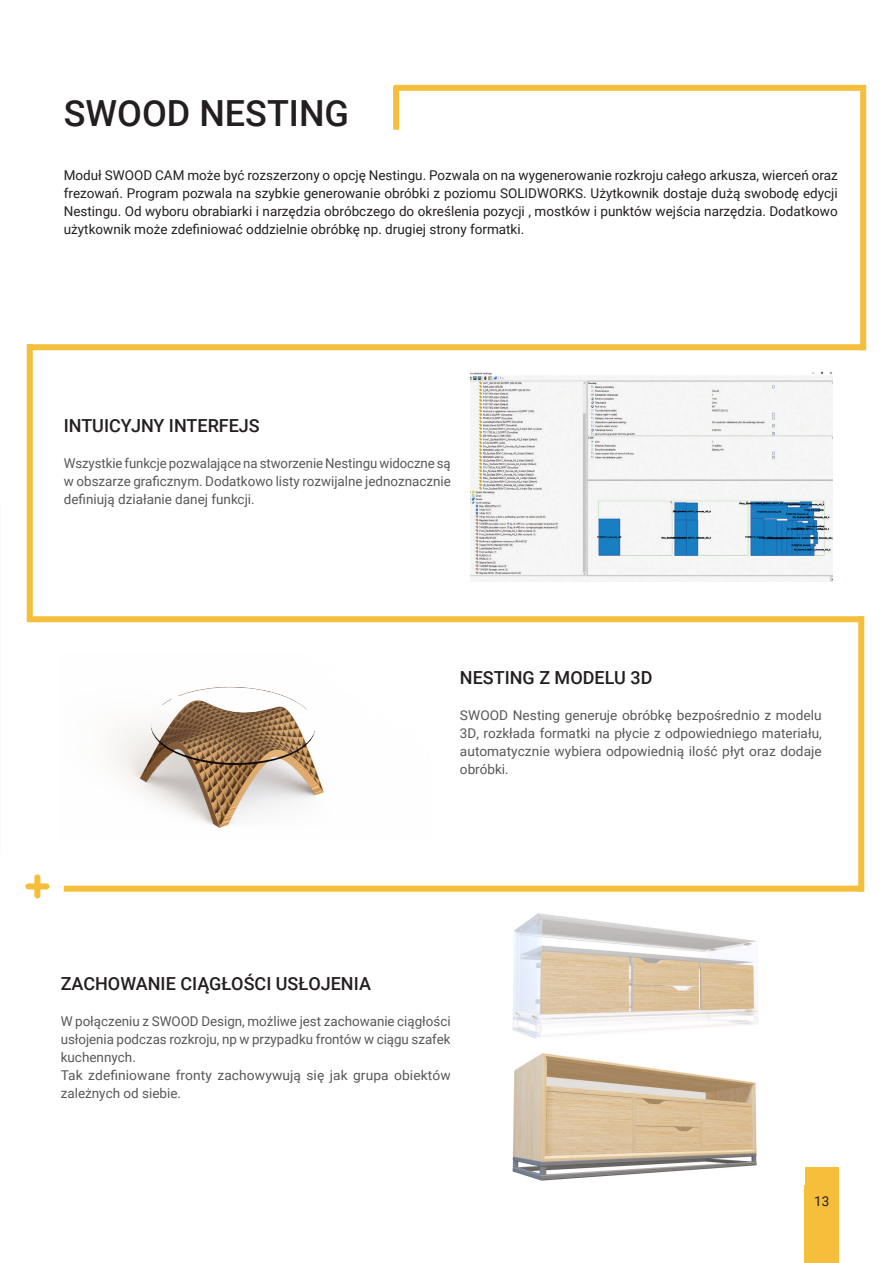
<style>
.page{position:relative;width:893px;height:1263px;background:#fff}
.page>*{position:absolute;margin:0;border:0;box-sizing:border-box;transform-origin:0 0}
.t1{font:500 36px "Roboto";color:#231f20}
.t2{font:500 18px "Roboto";color:#231f20}
.t3{font:13.5px/18px "Roboto";color:#57585a;text-align:justify}
.t4{font:13.5px/18px "Roboto";color:#231f20;text-align:justify}
</style>
<div class="page">
<div style="left:804px;top:1167px;width:35px;height:96px;background:#f5be3b"></div>
<div style="left:393px;top:86px;width:6px;height:44px;background:#f5be3b"></div>
<div style="left:394px;top:85px;width:472px;height:6px;background:#f5be3b"></div>
<img style="left:471px;top:372px;width:361px;height:209px">
<div style="left:30px;top:344px;width:833px;height:6px;background:#f5be3b"></div>
<div style="left:860px;top:91px;width:6px;height:259px;background:#f5be3b"></div>
<div style="left:27px;top:344px;width:6px;height:273px;background:#f5be3b"></div>
<div style="left:27px;top:616px;width:836px;height:6px;background:#f5be3b"></div>
<div style="left:858px;top:616px;width:6px;height:276px;background:#f5be3b"></div>
<div style="left:64px;top:886px;width:799px;height:6px;background:#f5be3b"></div>
<svg style="left:25px;top:874px;width:24px;height:24px"></svg>
<img style="left:116px;top:686px;width:208px;height:142px">
<img style="left:512px;top:913px;width:246px;height:268px">
<p class="t1" style="left:64px;top:88px;width:287px">SWOOD NESTING</p>
<p class="t4" style="left:64px;top:166px;width:775px">Moduł SWOOD CAM może być rozszerzony o opcję Nestingu. Pozwala on na wygenerowanie rozkroju całego arkusza, wierceń oraz frezowań. Program pozwala na szybkie generowanie obróbki z poziomu SOLIDWORKS. Użytkownik dostaje dużą swobodę edycji Nestingu. Od wyboru obrabiarki i narzędzia obróbczego do określenia pozycji , mostków i punktów wejścia narzędzia. Dodatkowo użytkownik może zdefiniować oddzielnie obróbkę np. drugiej strony formatki.</p>
<p class="t2" style="left:64px;top:413px;width:198px">INTUICYJNY INTERFEJS</p>
<p class="t3" style="left:64px;top:454px;width:388px">Wszystkie funkcje pozwalające na stworzenie Nestingu widoczne są w obszarze graficznym. Dodatkowo listy rozwijalne jednoznacznie definiują działanie danej funkcji.</p>
<p class="t2" style="left:460px;top:665px;width:194px">NESTING Z MODELU 3D</p>
<p class="t3" style="left:460px;top:706px;width:363px">SWOOD Nesting generuje obróbkę bezpośrednio z modelu 3D, rozkłada formatki na płycie z odpowiedniego materiału, automatycznie wybiera odpowiednią ilość płyt oraz dodaje obróbki.</p>
<p class="t2" style="left:61px;top:971px;width:312px">ZACHOWANIE CIĄGŁOŚCI USŁOJENIA</p>
<p class="t3" style="left:61px;top:1012px;width:391px">W połączeniu z SWOOD Design, możliwe jest zachowanie ciągłości usłojenia podczas rozkroju, np w przypadku frontów w ciągu szafek kuchennych.</p>
<p class="t3" style="left:61px;top:1066px;width:392px">Tak zdefiniowane fronty zachowywują się jak grupa obiektów zależnych od siebie.</p>
<p class="t4" style="left:814px;top:1192px;width:17px">13</p>
</div>
